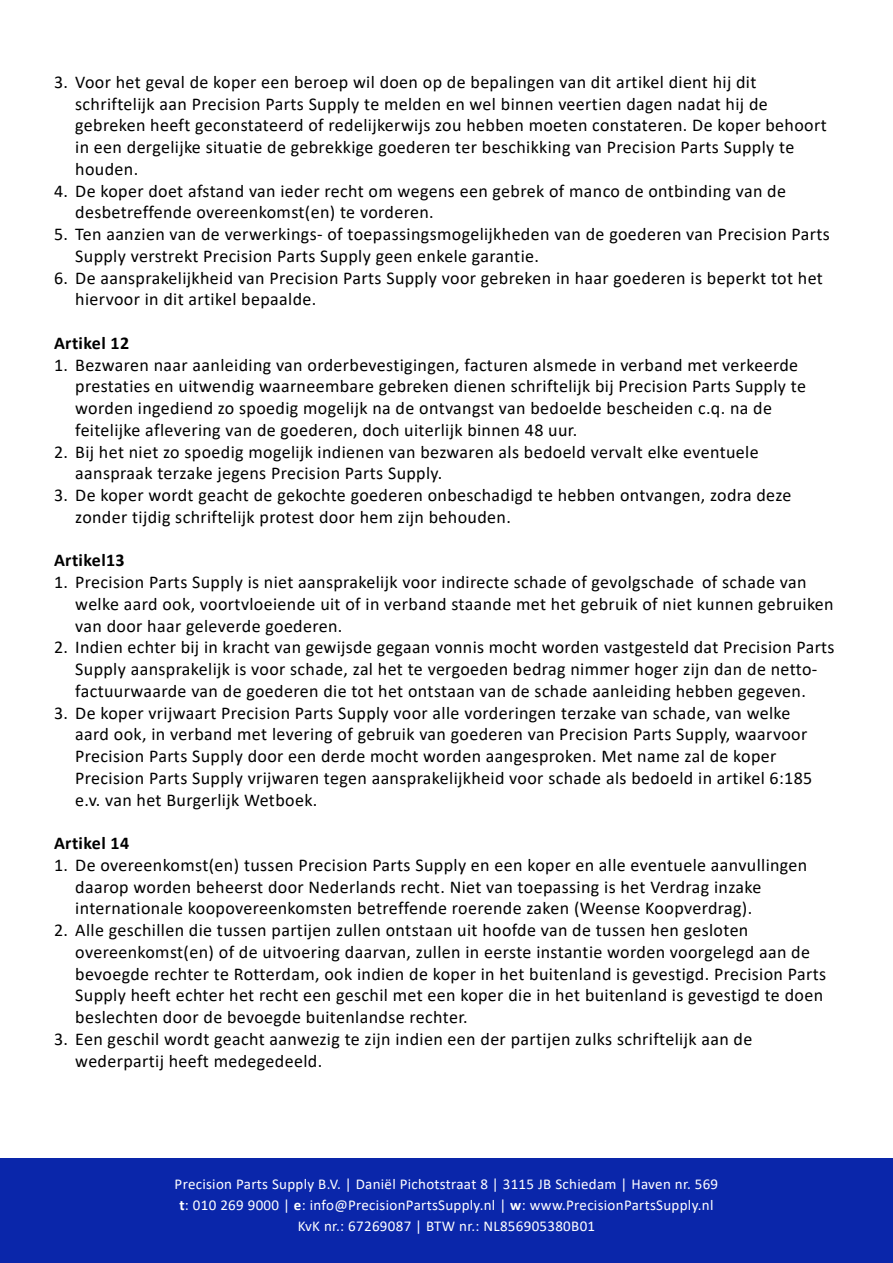
<style>
.page{position:relative;width:893px;height:1263px;background:#fff}
.page>*{position:absolute;margin:0;border:0;box-sizing:border-box;transform-origin:0 0}
.t1{font:18px/21.8px "Calibri";letter-spacing:.02em;color:#000}
.t2{font:700 18px "Calibri";letter-spacing:.02em;color:#000}
.t3{font:15px/21px "Calibri";letter-spacing:.02em;color:#fff;text-align:center}
.s1{font-weight:700}
</style>
<div class="page">
<div style="left:0;top:1159px;width:893px;height:104px;background:#0a26aa"></div>
<p class="t1" style="left:75px;top:71px;width:753px;text-indent:-21px">3. Voor het geval de koper een beroep wil doen op de bepalingen van dit artikel dient hij dit schriftelijk aan Precision Parts Supply te melden en wel binnen veertien dagen nadat hij de gebreken heeft geconstateerd of redelijkerwijs zou hebben moeten constateren. De koper behoort in een dergelijke situatie de gebrekkige goederen ter beschikking van Precision Parts Supply te houden.</p>
<p class="t1" style="left:75px;top:179px;width:712px;text-indent:-21px">4. De koper doet afstand van ieder recht om wegens een gebrek of manco de ontbinding van de desbetreffende overeenkomst(en) te vorderen.</p>
<p class="t1" style="left:75px;top:223px;width:756px;text-indent:-21px">5. Ten aanzien van de verwerkings- of toepassingsmogelijkheden van de goederen van Precision Parts<br>Supply verstrekt Precision Parts Supply geen enkele garantie.</p>
<p class="t1" style="left:75px;top:266px;width:749px;text-indent:-21px">6. De aansprakelijkheid van Precision Parts Supply voor gebreken in haar goederen is beperkt tot het hiervoor in dit artikel bepaalde.</p>
<p class="t2" style="left:54px;top:330px;width:77px">Artikel 12</p>
<p class="t1" style="left:75px;top:353px;width:732px;text-indent:-21px">1. Bezwaren naar aanleiding van orderbevestigingen, facturen alsmede in verband met verkeerde prestaties en uitwendig waarneembare gebreken dienen schriftelijk bij Precision Parts Supply te worden ingediend zo spoedig mogelijk na de ontvangst van bedoelde bescheiden c.q. na de feitelijke aflevering van de goederen, doch uiterlijk binnen 48 uur.</p>
<p class="t1" style="left:75px;top:440px;width:685px;text-indent:-21px">2. Bij het niet zo spoedig mogelijk indienen van bezwaren als bedoeld vervalt elke eventuele aanspraak terzake jegens Precision Parts Supply.</p>
<p class="t1" style="left:75px;top:484px;width:718px;text-indent:-21px">3. De koper wordt geacht de gekochte goederen onbeschadigd te hebben ontvangen, zodra deze zonder tijdig schriftelijk protest door hem zijn behouden.</p>
<p class="t2" style="left:54px;top:548px;width:72px">Artikel13</p>
<p class="t1" style="left:75px;top:571px;width:760px;text-indent:-21px">1. Precision Parts Supply is niet aansprakelijk voor indirecte schade of gevolgschade of schade van welke aard ook, voortvloeiende uit of in verband staande met het gebruik of niet kunnen gebruiken van door haar geleverde goederen.</p>
<p class="t1" style="left:54px;top:636px;width:782px;text-align:center">2. Indien echter bij in kracht van gewijsde gegaan vonnis mocht worden vastgesteld dat Precision Parts<br>Supply aansprakelijk is voor schade, zal het te vergoeden bedrag nimmer hoger zijn dan de netto&shy;factuurwaarde van de goederen die tot het ontstaan van de schade aanleiding hebben gegeven.</p>
<p class="t1" style="left:75px;top:701px;width:739px;text-indent:-21px">3. De koper vrijwaart Precision Parts Supply voor alle vorderingen terzake van schade, van welke aard ook, in verband met levering of gebruik van goederen van Precision Parts Supply, waarvoor Precision Parts Supply door een derde mocht worden aangesproken. Met name zal de koper Precision Parts Supply vrijwaren tegen aansprakelijkheid voor schade als bedoeld in artikel 6:185 e.v. van het Burgerlijk Wetboek.</p>
<p class="t2" style="left:54px;top:830px;width:77px">Artikel 14</p>
<p class="t1" style="left:75px;top:853px;width:734px;text-indent:-21px">1. De overeenkomst(en) tussen Precision Parts Supply en een koper en alle eventuele aanvullingen daarop worden beheerst door Nederlands recht. Niet van toepassing is het Verdrag inzake internationale koopovereenkomsten betreffende roerende zaken (Weense Koopverdrag).</p>
<p class="t1" style="left:75px;top:919px;width:752px;text-indent:-21px">2. Alle geschillen die tussen partijen zullen ontstaan uit hoofde van de tussen hen gesloten overeenkomst(en) of de uitvoering daarvan, zullen in eerste instantie worden voorgelegd aan de bevoegde rechter te Rotterdam, ook indien de koper in het buitenland is gevestigd. Precision Parts Supply heeft echter het recht een geschil met een koper die in het buitenland is gevestigd te doen beslechten door de bevoegde buitenlandse rechter.</p>
<p class="t1" style="left:75px;top:1027px;width:679px;text-indent:-21px">3. Een geschil wordt geacht aanwezig te zijn indien een der partijen zulks schriftelijk aan de wederpartij heeft medegedeeld.</p>
<p class="t3" style="left:175px;top:1173px;width:545px">Precision Parts Supply B.V. | Daniël Pichotstraat 8 | 3115 JB Schiedam | Haven nr. 569 <span class="s1">t</span>: 010 269 9000 | <span class="s1">e</span>: info@PrecisionPartsSupply.nl | <span class="s1">w</span>: www.PrecisionPartsSupply.nl<br>KvK nr.: 67269087 | BTW nr.: NL856905380B01</p>
</div>
